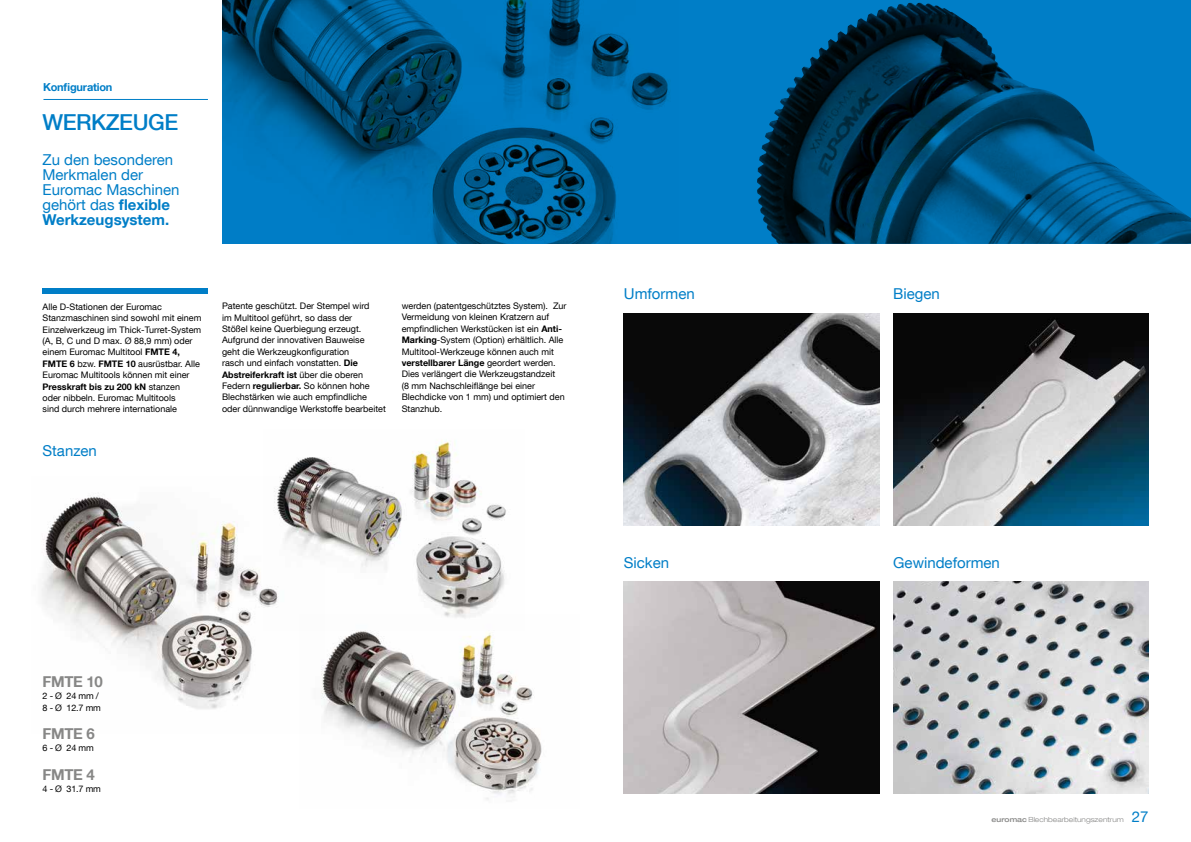
<style>
.page{position:relative;width:1191px;height:842px;background:#fff}
.page>*{position:absolute;margin:0;border:0;box-sizing:border-box;transform-origin:0 0}
.t1{font:500 22px "Helvetica Neue LT Com";letter-spacing:-.02em;color:#007ec7}
.t2{font:15px/15px "Helvetica Neue LT Com";color:#007ec7}
.t3{font:700 15px "Helvetica Neue LT Com";letter-spacing:-.02em;color:#878786}
.t4{font:700 11px "Helvetica Neue LT Com";letter-spacing:-.02em;color:#007ec7}
.t5{font:9px/11.4px "Helvetica Neue LT Com";color:#000}
.t6{font:300 expanded 7px "Helvetica Neue LT Com";color:#878786}
.s1{font-weight:700}
.s2{font-weight:500}
.s3{font-weight:400;font-stretch:normal;font-size:15px;color:#007ec7}
</style>
<div class="page">
<img style="left:41px;top:496px;width:223px;height:213px">
<img style="left:264px;top:440px;width:242px;height:174px">
<img style="left:321px;top:614px;width:221px;height:186px">
<svg style="left:222px;top:0;width:969px;height:244px;background:#005e94"></svg>
<img style="left:624px;top:314px;width:255px;height:212px">
<img style="left:624px;top:582px;width:255px;height:212px">
<img style="left:893px;top:314px;width:255px;height:212px">
<img style="left:893px;top:582px;width:255px;height:212px">
<hr style="left:43px;top:99px;width:165px;height:1px;background:#007ec7">
<div style="left:43px;top:288px;width:165px;height:6px;background:#007ec7"></div>
<p class="t4" style="left:43px;top:80px;width:71px">Konfiguration</p>
<h1 class="t1" style="left:42px;top:114px;width:137px">WERKZEUGE</h1>
<h2 class="t2" style="left:43px;top:154px;width:138px">Zu den besonderen<br>Merkmalen der<br>Euromac Maschinen gehört das <span class="s1">flexible<br>Werkzeugsystem.</span></h2>
<p class="t5" style="left:42px;top:302px;width:160px">Alle D-Stationen der Euromac Stanzmaschinen sind sowohl mit einem Einzelwerkzeug im Thick-Turret-System (A, B, C und D max. Ø 88,9 mm) oder einem Euromac Multitool <span class="s1">FMTE 4, FMTE 6</span> bzw. <span class="s1">FMTE 10</span> ausrüstbar. Alle Euromac Multitools können mit einer <span class="s1">Presskraft bis zu 200 kN</span> stanzen<br>oder nibbeln. Euromac Multitools<br>sind durch mehrere internationale</p>
<p class="t5" style="left:222px;top:301px;width:165px">Patente geschützt. Der Stempel wird<br>im Multitool geführt, so dass der<br>Stößel keine Querbiegung erzeugt.<br>Aufgrund der innovativen Bauweise<br>geht die Werkzeugkonfiguration<br>rasch und einfach vonstatten. <span class="s1">Die Abstreiferkraft ist</span> über die oberen Federn <span class="s1">regulierbar.</span> So können hohe Blechstärken wie auch empfindliche oder dünnwandige Werkstoffe bearbeitet</p>
<p class="t5" style="left:402px;top:301px;width:166px">werden (patentgeschütztes System). Zur Vermeidung von kleinen Kratzern auf empfindlichen Werkstücken ist ein <span class="s1">Anti-Marking</span>-System (Option) erhältlich. Alle Multitool-Werkzeuge können auch mit <span class="s1">verstellbarer Länge</span> geordert werden.<br>Dies verlängert die Werkzeugstandzeit<br>(8 mm Nachschleiflänge bei einer Blechdicke von 1 mm) und optimiert den Stanzhub.</p>
<h2 class="t2" style="left:42px;top:445px;width:56px">Stanzen</h2>
<h2 class="t3" style="left:43px;top:676px;width:62px">FMTE 10</h2>
<p class="t5" style="left:43px;top:690px;width:60px;line-height:12px">2 - Ø 24 mm /<br>8 - Ø 12.7 mm</p>
<h2 class="t3" style="left:43px;top:728px;width:54px">FMTE 6</h2>
<p class="t5" style="left:43px;top:743px;width:53px">6 - Ø 24 mm</p>
<h2 class="t3" style="left:43px;top:769px;width:54px">FMTE 4</h2>
<p class="t5" style="left:43px;top:784px;width:60px">4 - Ø 31.7 mm</p>
<h2 class="t2" style="left:624px;top:287px;width:72px">Umformen</h2>
<h2 class="t2" style="left:624px;top:556px;width:47px">Sicken</h2>
<h2 class="t2" style="left:893px;top:287px;width:48px">Biegen</h2>
<h2 class="t2" style="left:893px;top:556px;width:108px">Gewindeformen</h2>
<p class="t6" style="left:991px;top:817px;width:158px"><span class="s2">euromac</span> Blechbearbeitungszentrum <span class="s3">27</span></p>
</div>
